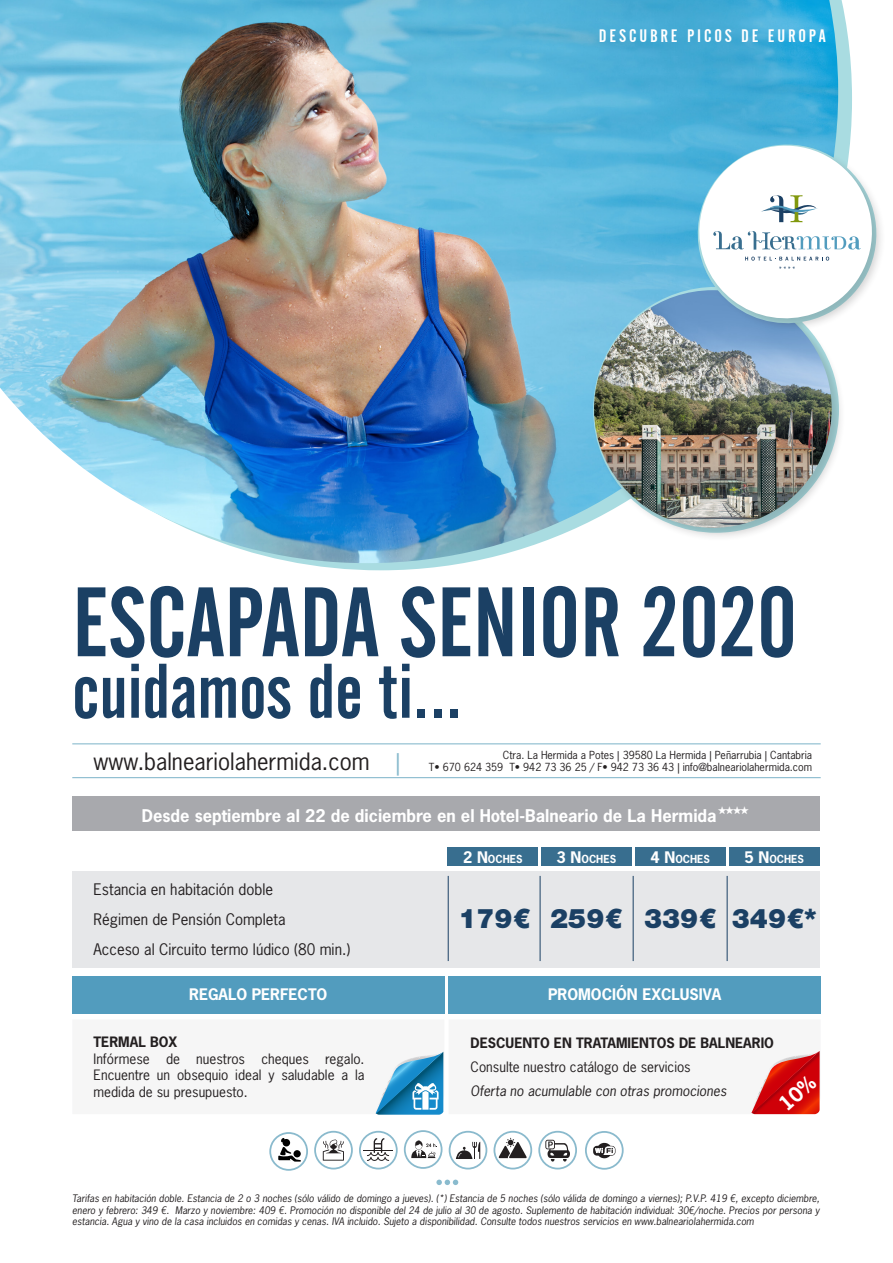
<style>
.page{position:relative;width:893px;height:1263px;background:#fff}
.page>*{position:absolute;margin:0;border:0;box-sizing:border-box;transform-origin:0 0}
.t1{font:97.5px "Alternate Gothic No 2 BT";color:#1b4064}
.t2{font:76.5px "Alternate Gothic No 2 BT";color:#1b4064}
.precio{font:900 27px "Helvetica Neue LT Std";color:#1b4064}
.t3{font:22.5px "News Gothic Std";color:#231f20}
.t4{font:18px "Alternate Gothic No 2 BT";letter-spacing:.16em;color:#fff}
.t5{font:700 16.5px "News Gothic Std";color:#fff}
.TEXTO_PROMO{font:15px "News Gothic Std";color:#231f20}
.TITULO{font:700 15px "News Gothic Std";color:#fff}
.t6{font:13.5px/16.5px "News Gothic Std";color:#231f20;text-align:justify}
.t7{font:700 13.5px "News Gothic Std";color:#231f20}
.t8{font:italic 13.5px "News Gothic Std";color:#231f20}
.t9{font:10.5px "News Gothic Std";color:#231f20}
.TITULO-2{font:700 10.5px "News Gothic Std";color:#fff}
.t10{font:italic 9.75px/11.7px "News Gothic Std";color:#231f20;text-align:justify}
.s1{color:#8abbce}
.s2{font-size:15px}
</style>
<div class="page">
<div style="left:72px;top:796px;width:748px;height:35px;background:#a8a9ad"></div>
<img style="left:0;top:0;width:838px;height:563px">
<hr style="left:72px;top:743px;width:749px;height:1px;background:#8abbce">
<hr style="left:72px;top:777px;width:749px;height:1px;background:#8abbce">
<div style="left:592px;top:288px;width:254px;height:254px;background:#231f20;opacity:.2"></div>
<img style="left:594px;top:290px;width:238px;height:238px">
<div style="left:697px;top:144px;width:189px;height:188px;background:#231f20;opacity:.2"></div>
<svg style="left:684px;top:136px;width:202px;height:190px"></svg>
<svg style="left:314px;top:1131px;width:39px;height:38px"></svg>
<svg style="left:404px;top:1130px;width:38px;height:39px"></svg>
<svg style="left:449px;top:1131px;width:38px;height:38px"></svg>
<svg style="left:538px;top:1131px;width:39px;height:38px"></svg>
<svg style="left:585px;top:1131px;width:39px;height:39px"></svg>
<svg style="left:359px;top:1131px;width:39px;height:38px"></svg>
<hr style="left:363px;top:1150px;width:30px;height:1px;background:#231f20">
<svg style="left:493px;top:1131px;width:39px;height:38px"></svg>
<svg style="left:269px;top:1132px;width:39px;height:39px"></svg>
<div style="left:293px;top:1150px;width:8px;height:7px;background:#000;border-radius:50%"></div>
<svg style="left:436px;top:1179px;width:22px;height:6px"></svg>
<div style="left:72px;top:871px;width:748px;height:96px;background:#e6e7e9"></div>
<div style="left:449px;top:976px;width:372px;height:37px;background:#529cbe"></div>
<div style="left:72px;top:976px;width:372px;height:37px;background:#529cbe"></div>
<div style="left:541px;top:848px;width:91px;height:18px;background:#386e8f"></div>
<div style="left:635px;top:848px;width:91px;height:18px;background:#386e8f"></div>
<div style="left:729px;top:848px;width:91px;height:18px;background:#386e8f"></div>
<div style="left:447px;top:848px;width:91px;height:18px;background:#386e8f"></div>
<hr style="left:448px;top:876px;width:1px;height:85px;background:#1b4064">
<hr style="left:540px;top:876px;width:1px;height:85px;background:#1b4064">
<hr style="left:633px;top:876px;width:1px;height:85px;background:#1b4064">
<hr style="left:727px;top:876px;width:1px;height:85px;background:#1b4064">
<svg style="left:375px;top:1051px;width:445px;height:64px"></svg>
<p class="t4" style="left:599px;top:26px;width:228px">DESCUBRE PICOS DE EUROPA</p>
<p class="t1" style="left:72px;top:568px;width:726px">ESCAPADA SENIOR 2020</p>
<p class="t2" style="left:72px;top:649px;width:392px">cuidamos de ti...</p>
<p class="t3" style="left:94px;top:746px;width:309px">www.balneariolahermida.com <span class="s1">|</span></p>
<p class="t9" style="left:503px;top:748px;width:311px">Ctra. La Hermida a Potes | 39580 La Hermida | Peñarrubia | Cantabria</p>
<p class="t9" style="left:429px;top:760px;width:385px">T• 670 624 359 T• 942 73 36 25 / F• 942 73 36 43 | info@balneariolahermida.com</p>
<p class="t5" style="left:142px;top:804px;width:576px">Desde septiembre al 22 de diciembre en el Hotel-Balneario de La Hermida</p>
<p class="TEXTO_PROMO" style="left:94px;top:880px;width:181px">Estancia en habitación doble</p>
<p class="TEXTO_PROMO" style="left:94px;top:910px;width:194px">Régimen de Pensión Completa</p>
<p class="TEXTO_PROMO" style="left:94px;top:940px;width:258px">Acceso al Circuito termo lúdico (80 min.)</p>
<p class="TITULO-2" style="left:463px;top:852px;width:54px"><span class="s2">2 N</span>OCHES</p>
<p class="TITULO-2" style="left:557px;top:852px;width:54px"><span class="s2">3 N</span>OCHES</p>
<p class="TITULO-2" style="left:650px;top:852px;width:54px"><span class="s2">4 N</span>OCHES</p>
<p class="TITULO-2" style="left:744px;top:852px;width:54px"><span class="s2">5 N</span>OCHES</p>
<p class="precio" style="left:458px;top:902px;width:74px">179€</p>
<p class="precio" style="left:550px;top:902px;width:74px">259€</p>
<p class="precio" style="left:644px;top:902px;width:74px">339€</p>
<p class="precio" style="left:732px;top:902px;width:86px">349€*</p>
<p class="TITULO" style="left:189px;top:985px;width:140px">REGALO PERFECTO</p>
<p class="TITULO" style="left:548px;top:985px;width:175px">PROMOCIÓN EXCLUSIVA</p>
<p class="t7" style="left:94px;top:1033px;width:85px">TERMAL BOX</p>
<p class="t6" style="left:94px;top:1050px;width:272px">Infórmese de nuestros cheques regalo.<br>Encuentre un obsequio ideal y saludable a la medida de su presupuesto.</p>
<p class="t7" style="left:471px;top:1034px;width:305px">DESCUENTO EN TRATAMIENTOS DE BALNEARIO</p>
<p class="t6" style="left:471px;top:1058px;width:222px">Consulte nuestro catálogo de servicios</p>
<p class="t8" style="left:471px;top:1082px;width:257px">Oferta no acumulable con otras promociones</p>
<p class="t10" style="left:72px;top:1192px;width:749px">Tarifas en habitación doble. Estancia de 2 o 3 noches (sólo válido de domingo a jueves). (*) Estancia de 5 noches (sólo válida de domingo a viernes); P.V.P. 419 €, excepto diciembre, enero y febrero: 349 €. Marzo y noviembre: 409 €. Promoción no disponible del 24 de julio al 30 de agosto. Suplemento de habitación individual: 30€/noche. Precios por persona y estancia. Agua y vino de la casa incluidos en comidas y cenas. IVA incluido. Sujeto a disponibilidad. Consulte todos nuestros servicios en www.balneariolahermida.com</p>
</div>
